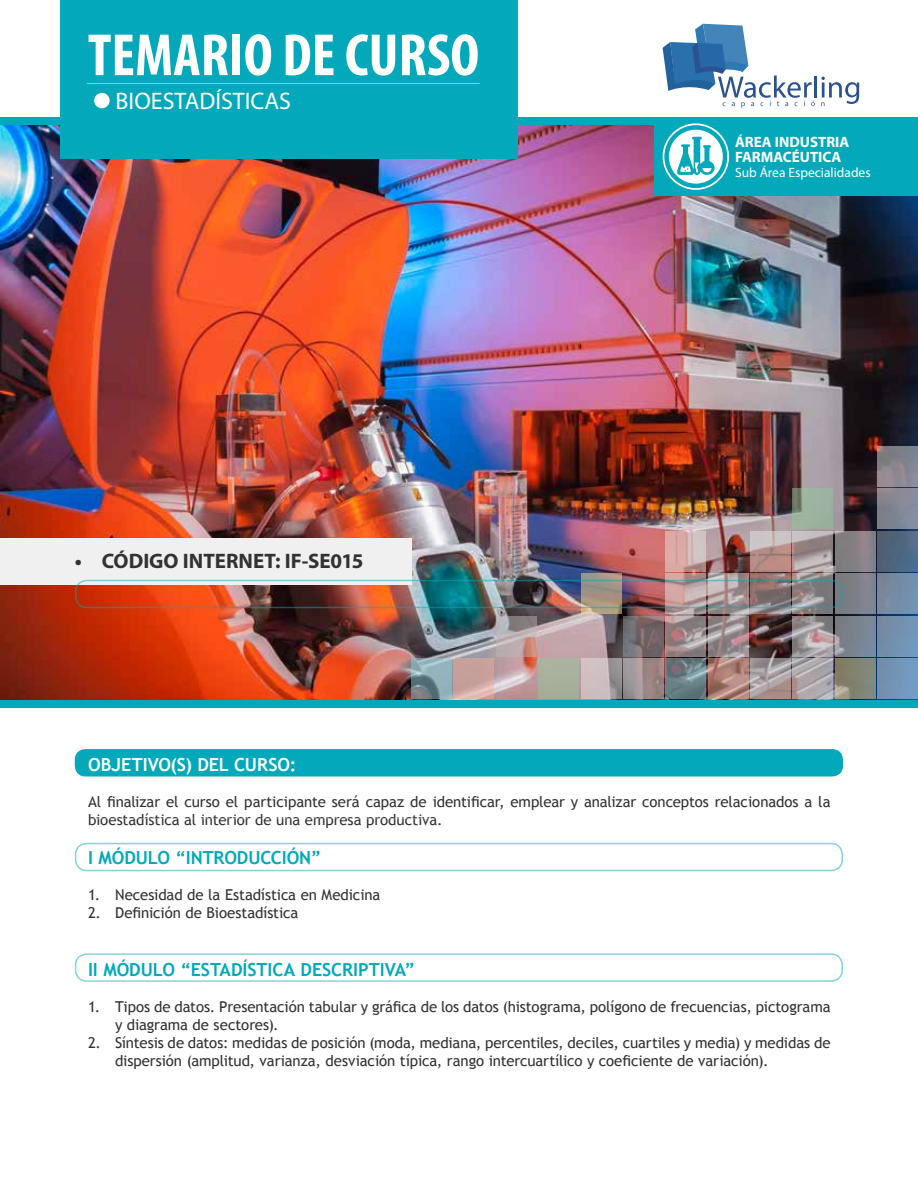
<style>
.page{position:relative;width:918px;height:1188px;background:#fff}
.page>*{position:absolute;margin:0;border:0;box-sizing:border-box;transform-origin:0 0}
.t1{font:700 condensed 60px "Myriad Pro";color:#fff}
.t2{font:24px "Myriad Pro";color:#fff}
.t3{font:700 21px "Myriad Pro";color:#323232}
.t4{font:700 18px "Trebuchet MS";letter-spacing:-.005em;color:#03a9ba}
.t5{font:700 18px "Trebuchet MS";letter-spacing:-.005em;color:#fff}
.t6{font:15px/18px "Trebuchet MS";letter-spacing:-.005em;color:#323232}
.t7{font:700 15px/15px "Myriad Pro";color:#fff}
.t8{font:13.5px "Myriad Pro";color:#fff}
</style>
<div class="page">
<div style="left:75px;top:749px;width:768px;height:28px;background:#03a9ba;border-radius:11px"></div>
<img style="left:0;top:126px;width:918px;height:573px">
<div style="left:60px;top:0;width:457px;height:159px;background:#03a9ba"></div>
<hr style="left:814px;top:76px;width:3px;height:22px;background:#2c518f">
<svg style="left:663px;top:24px;width:152px;height:84px"></svg>
<svg style="left:821px;top:77px;width:38px;height:29px"></svg>
<div style="left:877px;top:658px;width:41px;height:41px;background:linear-gradient(to right,#738daa,#729dc7)"></div>
<svg style="left:835px;top:658px;width:41px;height:41px;background:#858774"></svg>
<svg style="left:793px;top:658px;width:40px;height:41px;background:#ada7ab"></svg>
<svg style="left:750px;top:658px;width:41px;height:41px;background:#a89b9c"></svg>
<svg style="left:708px;top:658px;width:41px;height:41px;background:#ae8279"></svg>
<svg style="left:665px;top:658px;width:41px;height:41px;background:#6b7e85"></svg>
<svg style="left:623px;top:658px;width:41px;height:41px;background:#9d8d8d"></svg>
<svg style="left:581px;top:658px;width:40px;height:41px;background:#bcb0b3"></svg>
<div style="left:538px;top:658px;width:41px;height:41px;background:#a7b09c"></div>
<svg style="left:454px;top:658px;width:40px;height:41px;background:#cda6a0"></svg>
<svg style="left:411px;top:658px;width:41px;height:41px;background:#849fa7"></svg>
<div style="left:877px;top:616px;width:41px;height:40px;background:linear-gradient(to right,#7488a1,#7299be)"></div>
<svg style="left:835px;top:616px;width:41px;height:40px;background:#7b8592"></svg>
<svg style="left:793px;top:616px;width:40px;height:40px;background:#a49a9d"></svg>
<svg style="left:708px;top:616px;width:41px;height:40px;background:#9c8e90"></svg>
<svg style="left:665px;top:616px;width:41px;height:40px;background:#9d8b8c"></svg>
<svg style="left:623px;top:616px;width:41px;height:40px;background:#74696c"></svg>
<svg style="left:496px;top:616px;width:41px;height:40px;background:#b19f9f"></svg>
<div style="left:877px;top:573px;width:41px;height:41px;background:linear-gradient(to right,#7a8497,#7093b4)"></div>
<div style="left:835px;top:573px;width:41px;height:41px;background:#7c8088"></div>
<svg style="left:793px;top:573px;width:40px;height:41px"></svg>
<svg style="left:750px;top:573px;width:41px;height:41px"></svg>
<svg style="left:708px;top:573px;width:41px;height:41px"></svg>
<svg style="left:665px;top:573px;width:41px;height:41px"></svg>
<svg style="left:581px;top:573px;width:40px;height:41px"></svg>
<div style="left:877px;top:531px;width:41px;height:41px;background:linear-gradient(to right,#4f5d6f,#4e6f8f)"></div>
<svg style="left:835px;top:531px;width:41px;height:41px;background:#858086"></svg>
<svg style="left:793px;top:531px;width:40px;height:41px;background:#a99d9e"></svg>
<svg style="left:750px;top:531px;width:41px;height:41px;background:#bda09c"></svg>
<svg style="left:665px;top:531px;width:41px;height:41px;background:#d2adaa"></svg>
<div style="left:877px;top:489px;width:41px;height:40px;background:linear-gradient(to right,#7f7e86,#878fa4)"></div>
<svg style="left:793px;top:489px;width:40px;height:40px;background:#96aa97"></svg>
<svg style="left:877px;top:446px;width:41px;height:41px;background:#86848e"></svg>
<div style="left:94px;top:93px;width:16px;height:15px;background:#fff;border-radius:50%"></div>
<hr style="left:87px;top:83px;width:393px;height:1px;background:#fff">
<div style="left:654px;top:117px;width:264px;height:79px;background:#03a9ba"></div>
<div style="left:75px;top:843px;width:768px;height:28px;border:2px solid #03a9ba;border-radius:11px"></div>
<div style="left:0;top:538px;width:411px;height:47px;background:#f0f0f0"></div>
<div style="left:75px;top:953px;width:768px;height:29px;border:2px solid #03a9ba;border-radius:11px"></div>
<div style="left:663px;top:123px;width:66px;height:67px;border:2px solid #fff;border-radius:50%"></div>
<svg style="left:669px;top:130px;width:54px;height:54px"></svg>
<div style="left:75px;top:580px;width:768px;height:28px;border:2px solid #03a9ba;border-radius:11px"></div>
<h1 class="t1" style="left:88px;top:18px;width:393px">TEMARIO DE CURSO</h1>
<h2 class="t2" style="left:116px;top:86px;width:177px">BIOESTADÍSTICAS</h2>
<h3 class="t3" style="left:75px;top:548px;width:290px">• CÓDIGO INTERNET: IF-SE015</h3>
<p class="t7" style="left:735px;top:134px;width:116px">ÁREA INDUSTRIA<br>FARMACÉUTICA</p>
<p class="t8" style="left:735px;top:164px;width:137px">Sub Área Especialidades</p>
<p class="t5" style="left:88px;top:753px;width:210px">OBJETIVO(S) DEL CURSO:</p>
<p class="t6" style="left:88px;top:793px;width:744px">Al finalizar el curso el participante será capaz de identificar, emplear y analizar conceptos relacionados a la bioestadística al interior de una empresa productiva.</p>
<p class="t4" style="left:88px;top:847px;width:235px">I MÓDULO “INTRODUCCIÓN”</p>
<p class="t6" style="left:88px;top:886px;width:294px">1. Necesidad de la Estadística en Medicina</p>
<p class="t6" style="left:88px;top:904px;width:212px">2. Definición de Bioestadística</p>
<p class="t4" style="left:88px;top:958px;width:328px">II MÓDULO “ESTADÍSTICA DESCRIPTIVA”</p>
<p class="t6" style="left:115px;top:998px;width:717px;text-indent:-27px">1. Tipos de datos. Presentación tabular y gráfica de los datos (histograma, polígono de frecuencias, pictograma y diagrama de sectores).</p>
<p class="t6" style="left:115px;top:1034px;width:717px;text-indent:-27px">2. Síntesis de datos: medidas de posición (moda, mediana, percentiles, deciles, cuartiles y media) y medidas de dispersión (amplitud, varianza, desviación típica, rango intercuartílico y coeficiente de variación).</p>
</div>
